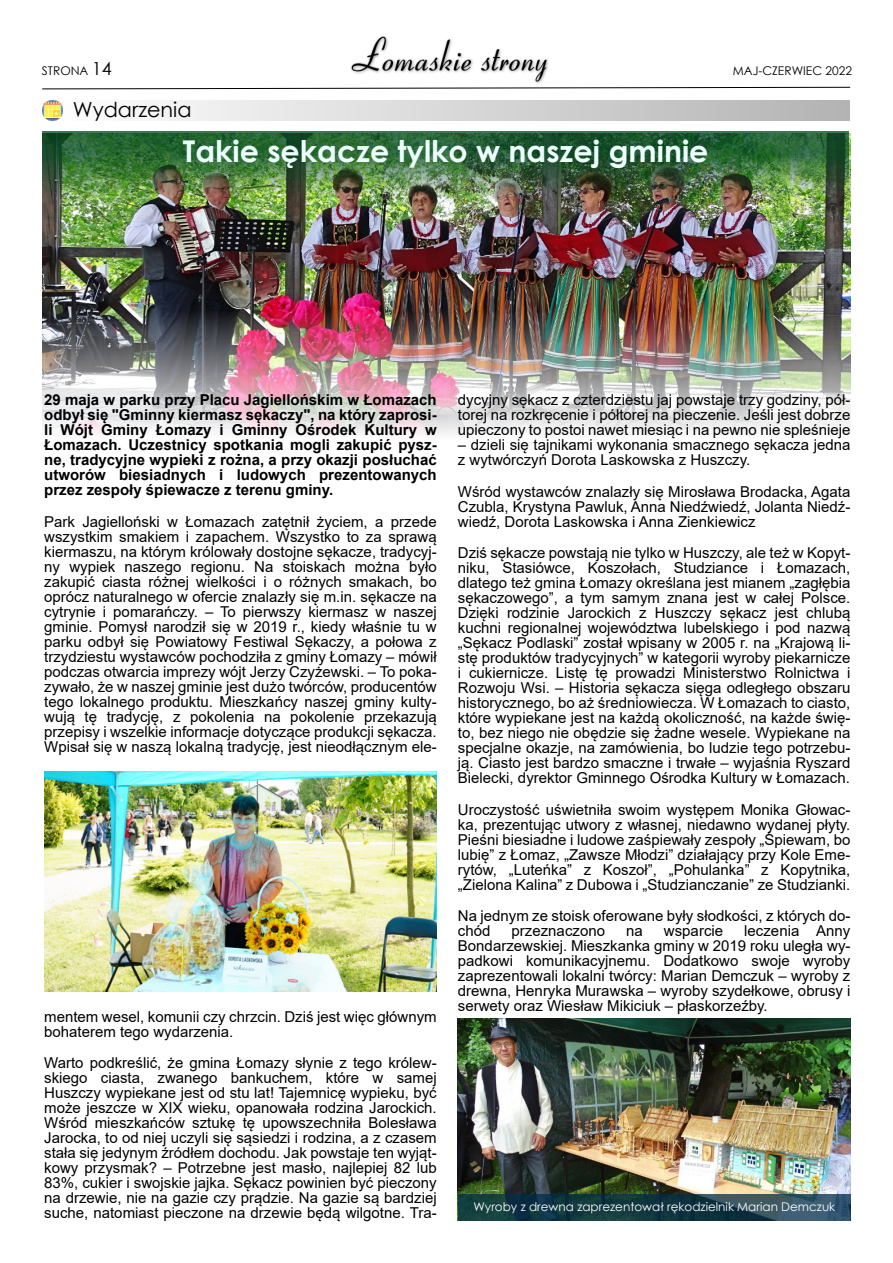
<style>
.page{position:relative;width:893px;height:1263px;background:#fff}
.page>*{position:absolute;margin:0;border:0;box-sizing:border-box;transform-origin:0 0}
.t1{font:700 30px "Century Gothic";color:#edfffc}
.t2{font:20.7px "Century Gothic";color:#000}
.t3{font:15px/15px "Arial";color:#000;text-align:justify}
.t4{font:700 15px/15px "Arial";color:#000;text-align:justify}
.t5{font:12px "Century Gothic";color:#fff}
.t6{font:12px "Century Gothic";color:#000}
.s1{font-size:18px}
</style>
<div class="page">
<img style="left:43px;top:134px;width:807px;height:300px">
<svg style="left:42px;top:87px;width:808px;height:3px"></svg>
<img style="left:351px;top:36px;width:198px;height:48px">
<img style="left:42px;top:132px;width:806px;height:64px">
<div style="left:43px;top:101px;width:807px;height:20px;background:linear-gradient(to right,#fff,#b3b3b3)"></div>
<img style="left:43px;top:101px;width:20px;height:20px">
<img style="left:44px;top:771px;width:393px;height:221px">
<img style="left:458px;top:1018px;width:392px;height:176px">
<div style="left:458px;top:1194px;width:392px;height:26px;background:#002c49;opacity:.75"></div>
<p class="t6" style="left:42px;top:66px;width:71px">STRONA <span class="s1">14</span></p>
<p class="t6" style="left:733px;top:66px;width:121px">MAJ-CZERWIEC 2022</p>
<h2 class="t2" style="left:73px;top:101px;width:120px">Wydarzenia</h2>
<h1 class="t1" style="left:183px;top:140px;width:527px">Takie sękacze tylko w naszej gminie</h1>
<p class="t4" style="left:44px;top:394px;width:394px">29 maja w parku przy Placu Jagiellońskim w Łomazach odbył się "Gminny kiermasz sękaczy", na który zaprosi&shy;li Wójt Gminy Łomazy i Gminny Ośrodek Kultury w Łomazach. Uczestnicy spotkania mogli zakupić pysz&shy;ne, tradycyjne wypieki z rożna, a przy okazji posłuchać utworów biesiadnych i ludowych prezentowanych przez zespoły śpiewacze z terenu gminy.</p>
<p class="t3" style="left:44px;top:515px;width:394px">Park Jagielloński w Łomazach zatętnił życiem, a przede wszystkim smakiem i zapachem. Wszystko to za sprawą kiermaszu, na którym królowały dostojne sękacze, tradycyj&shy;ny wypiek naszego regionu. Na stoiskach można było zakupić ciasta różnej wielkości i o różnych smakach, bo oprócz naturalnego w ofercie znalazły się m.in. sękacze na cytrynie i pomarańczy. – To pierwszy kiermasz w naszej gminie. Pomysł narodził się w 2019 r., kiedy właśnie tu w parku odbył się Powiatowy Festiwal Sękaczy, a połowa z trzydziestu wystawców pochodziła z gminy Łomazy – mówił podczas otwarcia imprezy wójt Jerzy Czyżewski. – To poka&shy;zywało, że w naszej gminie jest dużo twórców, producentów tego lokalnego produktu. Mieszkańcy naszej gminy kulty&shy;wują tę tradycję, z pokolenia na pokolenie przekazują przepisy i wszelkie informacje dotyczące produkcji sękacza.<br>Wpisał się w naszą lokalną tradycję, jest nieodłącznym ele-</p>
<p class="t3" style="left:44px;top:1010px;width:394px">mentem wesel, komunii czy chrzcin. Dziś jest więc głównym bohaterem tego wydarzenia.</p>
<p class="t3" style="left:44px;top:1057px;width:394px">Warto podkreślić, że gmina Łomazy słynie z tego królew&shy;skiego ciasta, zwanego bankuchem, które w samej Huszczy wypiekane jest od stu lat! Tajemnicę wypieku, być może jeszcze w XIX wieku, opanowała rodzina Jarockich.<br>Wśród mieszkańców sztukę tę upowszechniła Bolesława Jarocka, to od niej uczyli się sąsiedzi i rodzina, a z czasem stała się jedynym źródłem dochodu. Jak powstaje ten wyjąt&shy;kowy przysmak? – Potrzebne jest masło, najlepiej 82 lub 83%, cukier i swojskie jajka. Sękacz powinien być pieczony na drzewie, nie na gazie czy prądzie. Na gazie są bardziej suche, natomiast pieczone na drzewie będą wilgotne. Tra-</p>
<p class="t3" style="left:458px;top:394px;width:394px">dycyjny sękacz z czterdziestu jaj powstaje trzy godziny, pół&shy;torej na rozkręcenie i półtorej na pieczenie. Jeśli jest dobrze upieczony to postoi nawet miesiąc i na pewno nie spleśnieje</p>
<p class="t3" style="left:458px;top:439px;width:394px">– dzieli się tajnikami wykonania smacznego sękacza jedna z wytwórczyń Dorota Laskowska z Huszczy.</p>
<p class="t3" style="left:458px;top:485px;width:394px">Wśród wystawców znalazły się Mirosława Brodacka, Agata Czubla, Krystyna Pawluk, Anna Niedźwiedź, Jolanta Niedź&shy;wiedź, Dorota Laskowska i Anna Zienkiewicz</p>
<p class="t3" style="left:458px;top:547px;width:394px">Dziś sękacze powstają nie tylko w Huszczy, ale też w Kopyt&shy;niku, Stasiówce, Koszołach, Studziance i Łomazach, dlatego też gmina Łomazy określana jest mianem „zagłębia sękaczowego”, a tym samym znana jest w całej Polsce.<br>Dzięki rodzinie Jarockich z Huszczy sękacz jest chlubą kuchni regionalnej województwa lubelskiego i pod nazwą „Sękacz Podlaski” został wpisany w 2005 r. na „Krajową li&shy;stę produktów tradycyjnych” w kategorii wyroby piekarnicze i cukiernicze. Listę tę prowadzi Ministerstwo Rolnictwa i Rozwoju Wsi. – Historia sękacza sięga odległego obszaru historycznego, bo aż średniowiecza. W Łomazach to ciasto, które wypiekane jest na każdą okoliczność, na każde świę&shy;to, bez niego nie obędzie się żadne wesele. Wypiekane na specjalne okazje, na zamówienia, bo ludzie tego potrzebu&shy;ją. Ciasto jest bardzo smaczne i trwałe – wyjaśnia Ryszard Bielecki, dyrektor Gminnego Ośrodka Kultury w Łomazach.</p>
<p class="t3" style="left:458px;top:803px;width:394px">Uroczystość uświetniła swoim występem Monika Głowac&shy;ka, prezentując utwory z własnej, niedawno wydanej płyty.<br>Pieśni biesiadne i ludowe zaśpiewały zespoły „Śpiewam, bo lubię” z Łomaz, „Zawsze Młodzi” działający przy Kole Eme&shy;rytów, „Luteńka” z Koszoł”, „Pohulanka” z Kopytnika, „Zielona Kalina” z Dubowa i „Studzianczanie” ze Studzianki.</p>
<p class="t3" style="left:458px;top:910px;width:394px">Na jednym ze stoisk oferowane były słodkości, z których do&shy;chód</p>
<p class="t3" style="left:458px;top:925px;width:394px;text-indent:286px">leczenia Anny Bondarzewskiej. Mieszkanka gminy w 2019 roku uległa wy&shy;padkowi komunikacyjnemu. Dodatkowo swoje wyroby zaprezentowali lokalni twórcy: Marian Demczuk – wyroby z drewna, Henryka Murawska – wyroby szydełkowe, obrusy i serwety oraz Wiesław Mikiciuk – płaskorzeźby.</p>
<p class="t3" style="left:512px;top:925px;width:95px">przeznaczono</p>
<p class="t3" style="left:626px;top:925px;width:18px">na</p>
<p class="t3" style="left:664px;top:925px;width:61px">wsparcie</p>
<p class="t5" style="left:473px;top:1202px;width:363px">Wyroby z drewna zaprezentował rękodzielnik Marian Demczuk</p>
</div>
